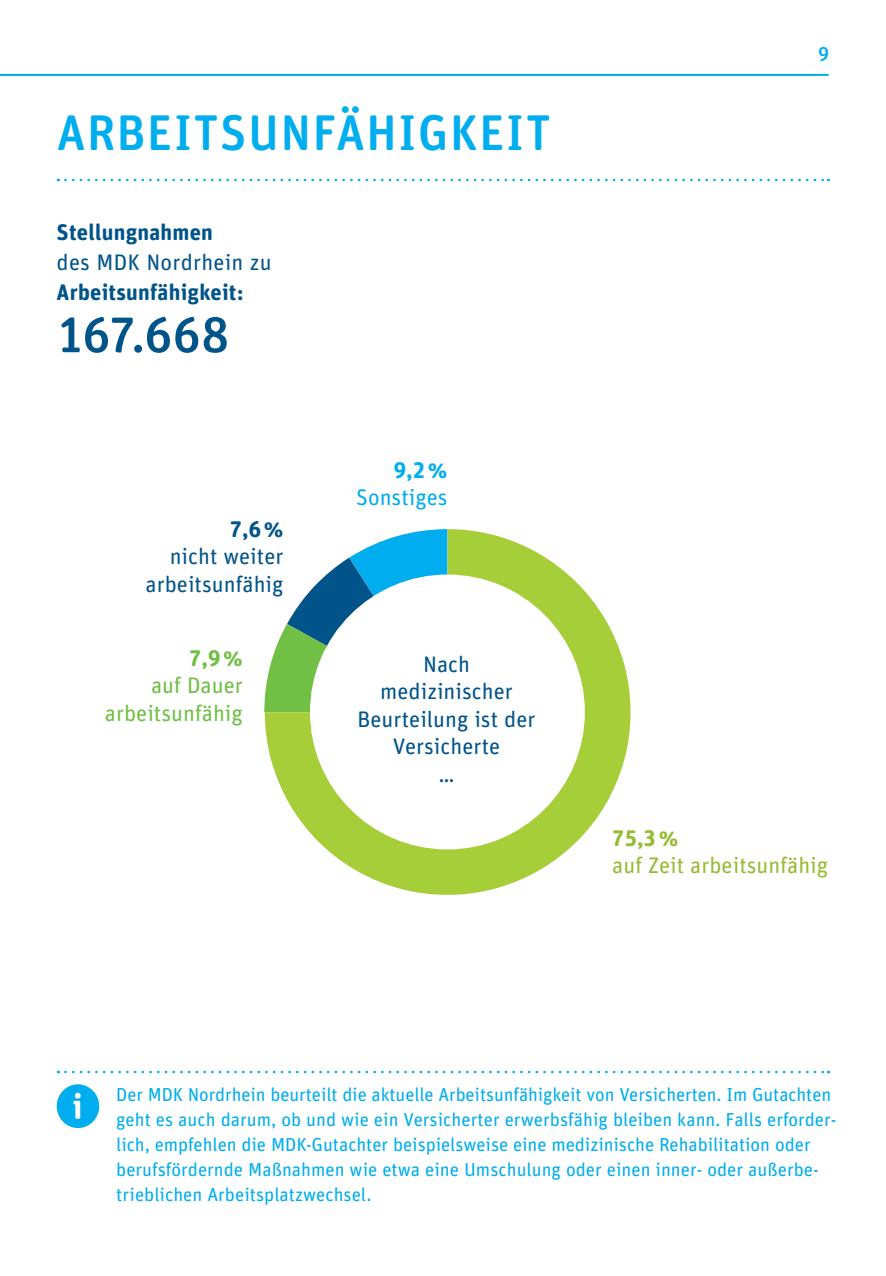
<style>
.page{position:relative;width:886px;height:1276px;background:#fff}
.page>*{position:absolute;margin:0;border:0;box-sizing:border-box;transform-origin:0 0}
.t1{font:500 50px "Unit Rounded Pro";letter-spacing:.025em;color:#00aeef}
.t2{font:500 50px "Unit Rounded Pro";letter-spacing:-.005em;color:#01548a}
.t3{font:22.5px/27.5px "Unit Rounded Pro";color:#01548a;text-align:right}
.t4{font:700 22.5px "Unit Rounded Pro";letter-spacing:.01em;color:#01548a}
.t5{font:22.5px/27.5px "Unit Rounded Pro";color:#71bf44;text-align:right}
.t6{font:22.5px "Unit Rounded Pro";color:#96bc33}
.t7{font:22.5px "Unit Rounded Pro";color:#00aeef}
.t8{font:700 22.5px "Unit Rounded Pro";color:#96bc33}
.t9{font:700 22.5px "Unit Rounded Pro";color:#71bf44}
.t10{font:700 22.5px "Unit Rounded Pro";color:#00aeef}
.t11{font:500 20px "Unit Rounded OT";color:#00aeef}
.Fließtext_9_5___14{font:18.75px/25px "Unit Rounded Pro";color:#00aeef}
</style>
<div class="page">
<hr style="left:0;top:74px;width:828px;height:2px;background:#00aeef">
<svg style="left:265px;top:529px;width:365px;height:366px"></svg>
<div style="left:310px;top:574px;width:275px;height:275px;background:#fff;border-radius:50%"></div>
<svg style="left:65px;top:179px;width:764px;height:2px"></svg>
<svg style="left:65px;top:1070px;width:764px;height:3px"></svg>
<svg style="left:57px;top:1084px;width:42px;height:44px"></svg>
<p class="t1" style="left:57px;top:97px;width:496px">ARBEITSUNFÄHIGKEIT</p>
<p class="t4" style="left:57px;top:216px;width:158px">Stellungnahmen</p>
<p class="t3" style="left:57px;top:247px;width:217px">des MDK Nordrhein zu</p>
<p class="t4" style="left:57px;top:276px;width:189px">Arbeitsunfähigkeit:</p>
<p class="t2" style="left:57px;top:300px;width:174px">167.668</p>
<p class="t4" style="left:230px;top:513px;width:55px">7,6%</p>
<p class="t3" style="left:146px;top:542px;width:139px">nicht weiter arbeitsunfähig</p>
<p class="t9" style="left:189px;top:641px;width:55px">7,9%</p>
<p class="t5" style="left:105px;top:670px;width:139px">auf Dauer arbeitsunfähig</p>
<p class="t10" style="left:394px;top:454px;width:55px">9,2%</p>
<p class="t7" style="left:356px;top:482px;width:93px">Sonstiges</p>
<p class="t3" style="left:358px;top:649px;width:179px;text-align:center">Nach medizinischer<br>Beurteilung ist der<br>Versicherte</p>
<p class="t3" style="left:438px;top:759px;width:18px">…</p>
<p class="t11" style="left:818px;top:42px;width:12px">9</p>
<p class="t8" style="left:612px;top:822px;width:68px">75,3%</p>
<p class="t6" style="left:612px;top:850px;width:217px">auf Zeit arbeitsunfähig</p>
<p class="Fließtext_9_5___14" style="left:116px;top:1081px;width:721px">Der MDK Nordrhein beurteilt die aktuelle Arbeitsunfähigkeit von Versicherten. Im Gutachten geht es auch darum, ob und wie ein Versicherter erwerbsfähig bleiben kann. Falls erforder&shy;lich, empfehlen die MDK-Gutachter beispielsweise eine medizinische Rehabilitation oder berufsfördernde Maßnahmen wie etwa eine Umschulung oder einen inner- oder außerbe&shy;trieblichen Arbeitsplatzwechsel.</p>
</div>
